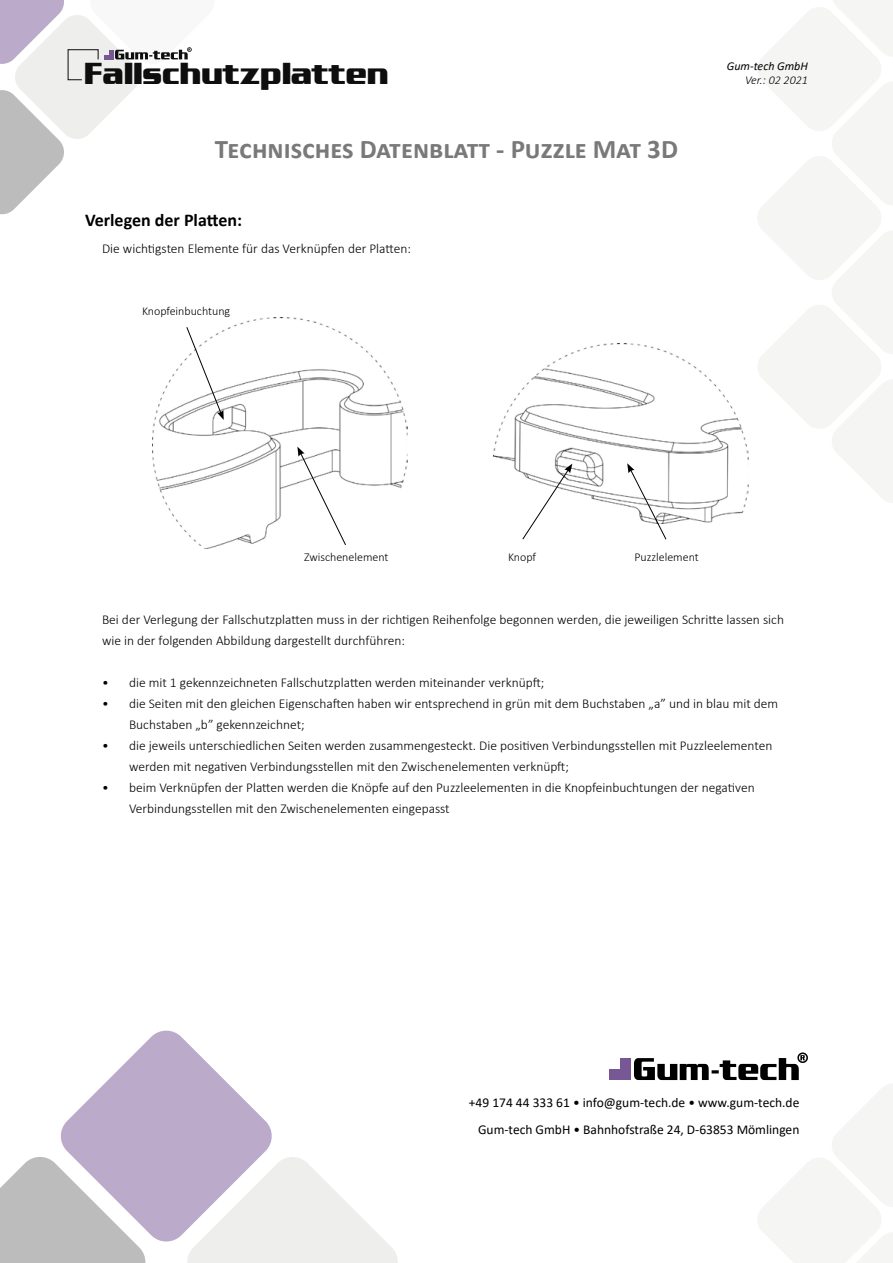
<style>
.page{position:relative;width:893px;height:1263px;background:#fff}
.page>*{position:absolute;margin:0;border:0;box-sizing:border-box;transform-origin:0 0}
.t1{font:700 30.3px "Enter Sansman";color:#0e0e0e}
.t2{font:700 27px "Calibri";color:#787978}
.t3{font:700 18px "Calibri";color:#000}
.t4{font:300 13.5px/21px "Calibri";color:#000}
.t5{font:13.5px/27px "Calibri";color:#000;text-align:right}
.t6{font:300 12px "Calibri";color:#000}
.t7{font:italic 12px "Calibri";color:#000}
.t8{font:italic 300 12px "Calibri";color:#000}
</style>
<div class="page">
<svg style="left:758px;top:0;width:135px;height:503px"></svg>
<svg style="left:61px;top:1030px;width:211px;height:212px;fill:#bbaac9"></svg>
<svg style="left:0;top:1155px;width:148px;height:108px"></svg>
<svg style="left:185px;top:1155px;width:213px;height:108px"></svg>
<svg style="left:634px;top:1052px;width:259px;height:211px"></svg>
<div style="left:620px;top:1058px;width:11px;height:10px;background:#785894"></div>
<div style="left:620px;top:1069px;width:11px;height:11px;background:#785894"></div>
<div style="left:609px;top:1069px;width:10px;height:11px;background:#785894"></div>
<svg style="left:0;top:0;width:192px;height:215px"></svg>
<img style="left:153px;top:318px;width:255px;height:231px">
<img style="left:493px;top:343px;width:255px;height:180px">
<svg style="left:186px;top:326px;width:38px;height:94px"></svg>
<svg style="left:297px;top:447px;width:50px;height:99px"></svg>
<svg style="left:522px;top:464px;width:50px;height:76px"></svg>
<svg style="left:627px;top:463px;width:40px;height:77px"></svg>
<h1 class="t1" style="left:84px;top:56px;width:306px">Fallschutzplatten</h1>
<p class="t7" style="left:727px;top:57px;width:83px">Gum-tech GmbH</p>
<p class="t8" style="left:745px;top:73px;width:64px">Ver.: 02 2021</p>
<h2 class="t2" style="left:215px;top:130px;width:464px">Technisches Datenblatt - Puzzle Mat 3D</h2>
<h3 class="t3" style="left:85px;top:207px;width:158px">Verlegen der Platten:</h3>
<p class="t4" style="left:102px;top:237px;width:310px">Die wichtigsten Elemente für das Verknüpfen der Platten:</p>
<p class="t6" style="left:142px;top:303px;width:90px">Knopfeinbuchtung</p>
<p class="t6" style="left:304px;top:549px;width:86px">Zwischenelement</p>
<p class="t6" style="left:508px;top:549px;width:30px">Knopf</p>
<p class="t6" style="left:634px;top:549px;width:66px">Puzzlelement</p>
<p class="t4" style="left:102px;top:609px;width:683px">Bei der Verlegung der Fallschutzplatten muss in der richtigen Reihenfolge begonnen werden, die jeweiligen Schritte lassen sich wie in der folgenden Abbildung dargestellt durchführen:</p>
<p class="t4" style="left:102px;top:672px;width:444px">• die mit 1 gekennzeichneten Fallschutzplatten werden miteinander verknüpft;</p>
<p class="t4" style="left:129px;top:693px;width:651px;text-indent:-27px">• die Seiten mit den gleichen Eigenschaften haben wir entsprechend in grün mit dem Buchstaben „a” und in blau mit dem<br>Buchstaben „b” gekennzeichnet;</p>
<p class="t4" style="left:129px;top:735px;width:645px;text-indent:-27px">• die jeweils unterschiedlichen Seiten werden zusammengesteckt. Die positiven Verbindungsstellen mit Puzzleelementen werden mit negativen Verbindungsstellen mit den Zwischenelementen verknüpft;</p>
<p class="t4" style="left:129px;top:777px;width:627px;text-indent:-27px">• beim Verknüpfen der Platten werden die Knöpfe auf den Puzzleelementen in die Knopfeinbuchtungen der negativen<br>Verbindungsstellen mit den Zwischenelementen eingepasst</p>
<p class="t5" style="left:469px;top:1089px;width:332px">+49 174 44 333 61 • info@gum-tech.de • www.gum-tech.de<br>Gum-tech GmbH • Bahnhofstraße 24, D-63853 Mömlingen</p>
</div>
